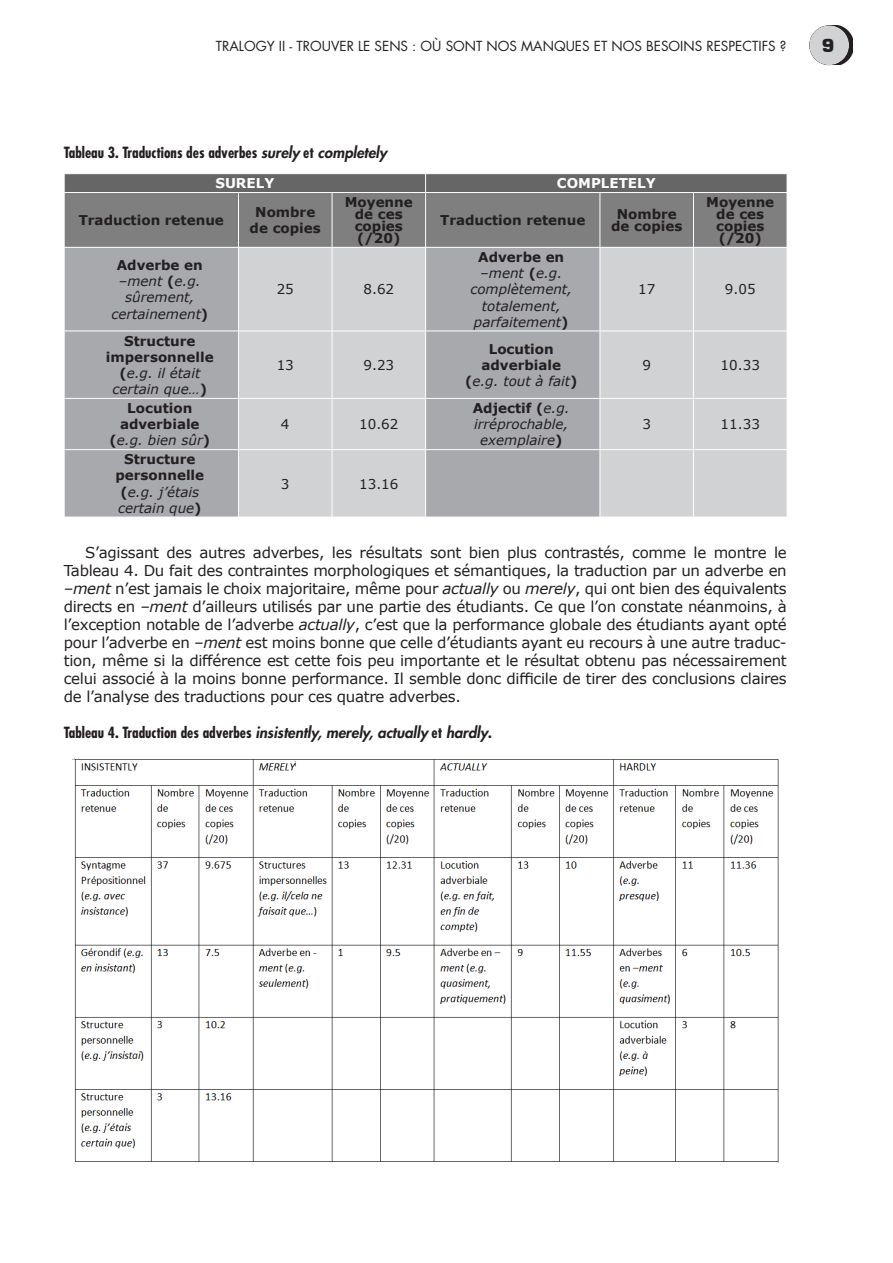
<style>
.page{position:relative;width:893px;height:1263px;background:#fff}
.page>*{position:absolute;margin:0;border:0;box-sizing:border-box;transform-origin:0 0}
.t1{font:18px "Square 721 Blk Normal";color:#231f20}
.t2{font:15px/18px "Verdana";letter-spacing:-.02em;color:#231f20;text-align:justify}
.Titre_Illustration{font:700 condensed 15px "Futura Std";color:#231f20}
.Texte_dans_tableau_c{font:700 13.5px/16.2px "Verdana";color:#231f20;text-align:center}
.Texte_dans_tableau_c-2{font:italic 13.5px/16.2px "Verdana";color:#231f20;text-align:center}
.Texte_dans_tableau{font:700 13.5px/12px "Verdana";color:#231f20;text-align:center}
.t3{font:13.5px "Futura Std";color:#231f20}
.Texte_dans_tableau-2{font:13.5px "Verdana";color:#231f20}
.Tableau_entrée{font:700 13.5px "Verdana";color:#fff}
.s1{font-weight:800;font-style:italic;font-stretch:normal}
.s2{font-weight:700;font-style:normal}
.s3{font-weight:400;font-style:italic}
.s4{font-style:italic}
</style>
<div class="page">
<svg style="left:817px;top:25px;width:36px;height:40px"></svg>
<div style="left:809px;top:25px;width:40px;height:40px;background:#d1d2d4;border-radius:50%"></div>
<div style="left:65px;top:248px;width:173px;height:269px;background:#a8a9ad"></div>
<svg style="left:239px;top:248px;width:548px;height:269px;background:#c4c5c8"></svg>
<svg style="left:64px;top:174px;width:723px;height:73px;background:#797979"></svg>
<hr style="left:64px;top:192px;width:174px;height:1px;background:#fff">
<hr style="left:64px;top:193px;width:1px;height:54px;background:#fff">
<hr style="left:238px;top:192px;width:94px;height:1px;background:#fff">
<hr style="left:238px;top:193px;width:1px;height:54px;background:#fff">
<hr style="left:332px;top:192px;width:94px;height:1px;background:#fff">
<hr style="left:332px;top:193px;width:1px;height:54px;background:#fff">
<hr style="left:426px;top:192px;width:174px;height:1px;background:#fff">
<hr style="left:425px;top:193px;width:1px;height:54px;background:#fff">
<hr style="left:600px;top:192px;width:93px;height:1px;background:#fff">
<hr style="left:600px;top:193px;width:1px;height:54px;background:#fff">
<hr style="left:693px;top:192px;width:94px;height:1px;background:#fff">
<hr style="left:693px;top:193px;width:1px;height:54px;background:#fff">
<hr style="left:332px;top:248px;width:1px;height:83px;background:#fff">
<hr style="left:425px;top:248px;width:1px;height:83px;background:#fff">
<hr style="left:600px;top:248px;width:1px;height:83px;background:#fff">
<hr style="left:693px;top:248px;width:1px;height:83px;background:#fff">
<hr style="left:64px;top:331px;width:174px;height:1px;background:#fff">
<hr style="left:238px;top:331px;width:94px;height:1px;background:#fff">
<hr style="left:332px;top:331px;width:94px;height:1px;background:#fff">
<hr style="left:332px;top:331px;width:1px;height:67px;background:#fff">
<hr style="left:426px;top:331px;width:174px;height:1px;background:#fff">
<hr style="left:425px;top:331px;width:1px;height:67px;background:#fff">
<hr style="left:600px;top:331px;width:93px;height:1px;background:#fff">
<hr style="left:600px;top:331px;width:1px;height:67px;background:#fff">
<hr style="left:693px;top:331px;width:94px;height:1px;background:#fff">
<hr style="left:693px;top:331px;width:1px;height:67px;background:#fff">
<hr style="left:64px;top:398px;width:174px;height:1px;background:#fff">
<hr style="left:238px;top:398px;width:94px;height:1px;background:#fff">
<hr style="left:332px;top:398px;width:94px;height:1px;background:#fff">
<hr style="left:332px;top:399px;width:1px;height:50px;background:#fff">
<hr style="left:426px;top:398px;width:174px;height:1px;background:#fff">
<hr style="left:425px;top:399px;width:1px;height:50px;background:#fff">
<hr style="left:600px;top:398px;width:93px;height:1px;background:#fff">
<hr style="left:600px;top:399px;width:1px;height:50px;background:#fff">
<hr style="left:693px;top:398px;width:94px;height:1px;background:#fff">
<hr style="left:693px;top:399px;width:1px;height:50px;background:#fff">
<hr style="left:64px;top:449px;width:174px;height:1px;background:#fff">
<hr style="left:238px;top:449px;width:94px;height:1px;background:#fff">
<hr style="left:332px;top:449px;width:94px;height:1px;background:#fff">
<hr style="left:332px;top:450px;width:1px;height:67px;background:#fff">
<hr style="left:426px;top:449px;width:174px;height:1px;background:#fff">
<hr style="left:425px;top:450px;width:1px;height:67px;background:#fff">
<hr style="left:600px;top:449px;width:93px;height:1px;background:#fff">
<hr style="left:600px;top:450px;width:1px;height:67px;background:#fff">
<hr style="left:693px;top:449px;width:94px;height:1px;background:#fff">
<hr style="left:693px;top:450px;width:1px;height:67px;background:#fff">
<img style="left:73px;top:759px;width:706px;height:403px">
<p class="t3" style="left:216px;top:37px;width:572px">TRALOGY II - TROUVER LE SENS : OÙ SONT NOS MANQUES ET NOS BESOINS RESPECTIFS ?</p>
<p class="t1" style="left:821px;top:34px;width:15px">9</p>
<p class="Titre_Illustration" style="left:64px;top:143px;width:325px">Tableau 3. Traductions des adverbes <span class="s1">surely</span> et <span class="s1">completely</span></p>
<p class="Tableau_entrée" style="left:215px;top:174px;width:60px">SURELY</p>
<p class="Tableau_entrée" style="left:557px;top:174px;width:100px">COMPLETELY</p>
<p class="Texte_dans_tableau" style="left:79px;top:214px;width:147px">Traduction retenue</p>
<p class="Texte_dans_tableau" style="left:250px;top:204px;width:73px;line-height:16.2px">Nombre de copies</p>
<p class="Texte_dans_tableau" style="left:345px;top:196px;width:70px">Moyenne de ces copies (/20)</p>
<p class="Texte_dans_tableau" style="left:440px;top:214px;width:147px">Traduction retenue</p>
<p class="Texte_dans_tableau" style="left:611px;top:208px;width:73px">Nombre de copies</p>
<p class="Texte_dans_tableau" style="left:706px;top:196px;width:70px">Moyenne de ces copies (/20)</p>
<p class="Texte_dans_tableau_c-2" style="left:111px;top:257px;width:98px"><span class="s2">Adverbe en </span>–ment <span class="s2">(</span>e.g. sûrement, certainement<span class="s2">)</span></p>
<p class="Texte_dans_tableau_c" style="left:106px;top:332px;width:109px">Structure impersonnelle (<span class="s3">e.g. il était certain que…</span>)</p>
<p class="Texte_dans_tableau_c" style="left:110px;top:400px;width:102px">Locution adverbiale (<span class="s3">e.g. bien sûr</span>)</p>
<p class="Texte_dans_tableau_c" style="left:115px;top:451px;width:90px">Structure personnelle (<span class="s3">e.g. j’étais certain que</span>)</p>
<p class="Texte_dans_tableau-2" style="left:277px;top:280px;width:19px">25</p>
<p class="Texte_dans_tableau-2" style="left:363px;top:280px;width:32px">8.62</p>
<p class="Texte_dans_tableau-2" style="left:277px;top:356px;width:19px">13</p>
<p class="Texte_dans_tableau-2" style="left:363px;top:356px;width:32px">9.23</p>
<p class="Texte_dans_tableau-2" style="left:281px;top:415px;width:10px">4</p>
<p class="Texte_dans_tableau-2" style="left:359px;top:415px;width:41px">10.62</p>
<p class="Texte_dans_tableau-2" style="left:281px;top:474px;width:10px">3</p>
<p class="Texte_dans_tableau-2" style="left:359px;top:474px;width:41px">13.16</p>
<p class="Texte_dans_tableau_c-2" style="left:470px;top:249px;width:103px"><span class="s2">Adverbe en </span>–ment <span class="s2">(</span>e.g. complètement, totalement, parfaitement<span class="s2">)</span></p>
<p class="Texte_dans_tableau_c" style="left:465px;top:340px;width:114px">Locution adverbiale (<span class="s3">e.g. tout à fait</span>)</p>
<p class="Texte_dans_tableau_c-2" style="left:473px;top:400px;width:98px"><span class="s2">Adjectif (</span>e.g. irréprochable, exemplaire<span class="s2">)</span></p>
<p class="Texte_dans_tableau-2" style="left:638px;top:280px;width:19px">17</p>
<p class="Texte_dans_tableau-2" style="left:725px;top:280px;width:32px">9.05</p>
<p class="Texte_dans_tableau-2" style="left:642px;top:356px;width:10px">9</p>
<p class="Texte_dans_tableau-2" style="left:721px;top:356px;width:41px">10.33</p>
<p class="Texte_dans_tableau-2" style="left:642px;top:415px;width:10px">3</p>
<p class="Texte_dans_tableau-2" style="left:721px;top:415px;width:41px">11.33</p>
<p class="t2" style="left:64px;top:543px;width:724px;text-indent:21px">S’agissant des autres adverbes, les résultats sont bien plus contrastés, comme le montre le Tableau 4. Du fait des contraintes morphologiques et sémantiques, la traduction par un adverbe en <span class="s4">–ment</span> n’est jamais le choix majoritaire, même pour <span class="s4">actually</span> ou <span class="s4">merely</span>, qui ont bien des équivalents directs en <span class="s4">–ment</span> d’ailleurs utilisés par une partie des étudiants. Ce que l’on constate néanmoins, à l’exception notable de l’adverbe <span class="s4">actually</span>, c’est que la performance globale des étudiants ayant opté pour l’adverbe en <span class="s4">–ment</span> est moins bonne que celle d’étudiants ayant eu recours à une autre traduc&shy;tion, même si la différence est cette fois peu importante et le résultat obtenu pas nécessairement celui associé à la moins bonne performance. Il semble donc difficile de tirer des conclusions claires de l’analyse des traductions pour ces quatre adverbes.</p>
<p class="Titre_Illustration" style="left:64px;top:723px;width:429px">Tableau 4. Traduction des adverbes <span class="s1">insistently, merely, actually</span> et <span class="s1">hardly</span>.</p>
</div>
